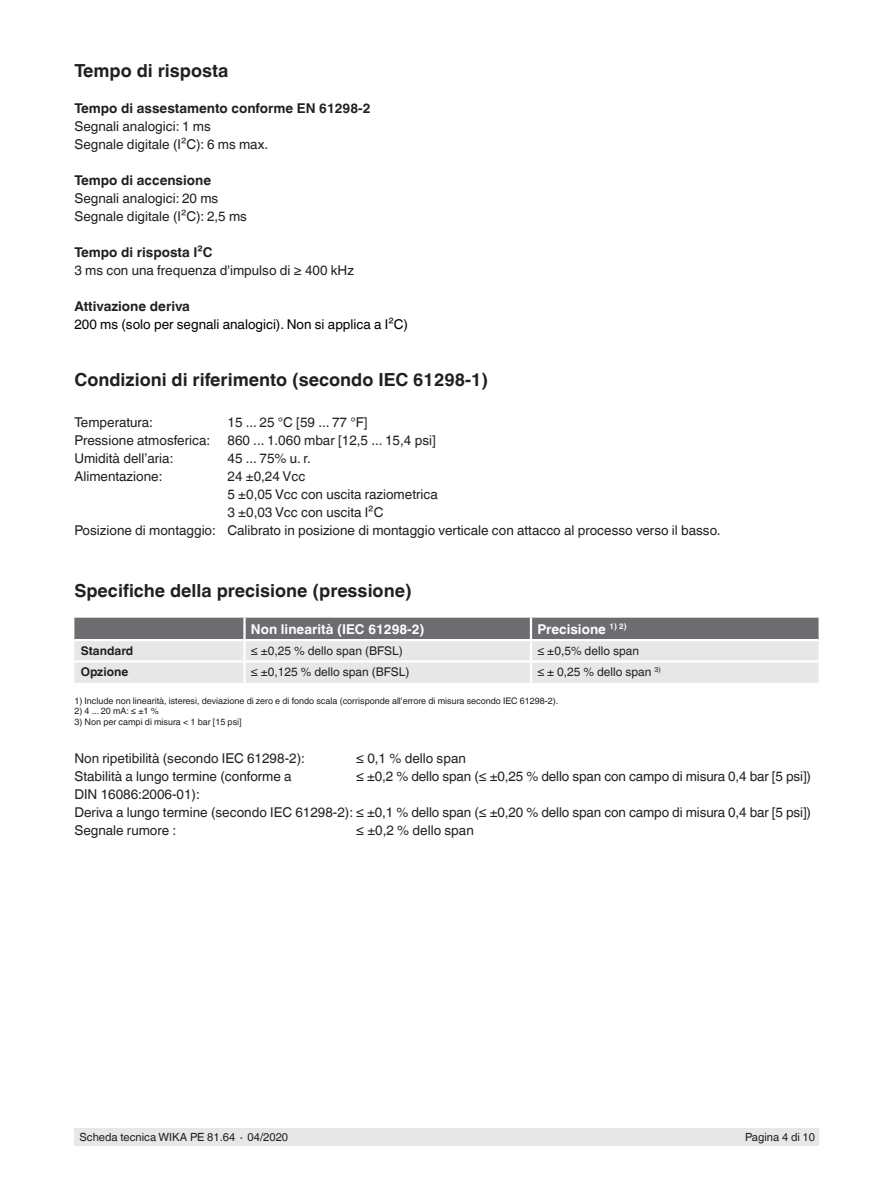
<style>
.page{position:relative;width:893px;height:1188px;background:#fff}
.page>*{position:absolute;margin:0;border:0;box-sizing:border-box;transform-origin:0 0}
.t1{font:700 18px "Helvetica World";color:#231f20}
.t2{font:13.5px/18px "Helvetica World";color:#231f20}
.t3{font:700 13.5px "Helvetica World";color:#231f20}
.t4{font:13.5px "Helvetica World";color:#000}
.t5{font:700 13.5px "Helvetica World";color:#fff}
.t6{font:12px "Helvetica World";color:#231f20}
.t7{font:700 12px "Helvetica World";color:#231f20}
.t8{font:11.25px "Helvetica World";color:#231f20}
.t9{font:9px "Helvetica World";color:#231f20}
</style>
<div class="page">
<div style="left:75px;top:1128px;width:744px;height:17px;background:#e6e7e9"></div>
<svg style="left:74px;top:618px;width:745px;height:65px;background:#bdbec1"></svg>
<hr style="left:74px;top:660px;width:170px;height:3px;background:#fff">
<hr style="left:244px;top:660px;width:287px;height:3px;background:#fff">
<hr style="left:243px;top:663px;width:3px;height:20px;background:#fff">
<hr style="left:531px;top:660px;width:288px;height:3px;background:#fff">
<hr style="left:530px;top:663px;width:2px;height:20px;background:#fff">
<h1 class="t1" style="left:74px;top:60px;width:155px">Tempo di risposta</h1>
<p class="t3" style="left:74px;top:100px;width:298px">Tempo di assestamento conforme EN 61298-2</p>
<p class="t2" style="left:74px;top:117px;width:195px">Segnali analogici: 1 ms<br>Segnale digitale (I²C): 6 ms max.</p>
<p class="t3" style="left:74px;top:172px;width:138px">Tempo di accensione</p>
<p class="t2" style="left:74px;top:189px;width:174px">Segnali analogici: 20 ms<br>Segnale digitale (I²C): 2,5 ms</p>
<p class="t3" style="left:74px;top:244px;width:140px">Tempo di risposta I²C</p>
<p class="t2" style="left:74px;top:261px;width:281px">3 ms con una frequenza d'impulso di ≥ 400 kHz</p>
<p class="t3" style="left:74px;top:298px;width:117px">Attivazione deriva</p>
<p class="t4" style="left:74px;top:316px;width:335px">200 ms (solo per segnali analogici). Non si applica a I²C)</p>
<h1 class="t1" style="left:74px;top:369px;width:415px">Condizioni di riferimento (secondo IEC 61298-1)</h1>
<p class="t2" style="left:74px;top:413px;width:80px">Temperatura:</p>
<p class="t2" style="left:227px;top:413px;width:142px">15 ... 25 °C [59 ... 77 °F]</p>
<p class="t2" style="left:74px;top:431px;width:137px">Pressione atmosferica:</p>
<p class="t2" style="left:227px;top:431px;width:210px">860 ... 1.060 mbar [12,5 ... 15,4 psi]</p>
<p class="t2" style="left:74px;top:449px;width:101px">Umidità dell’aria:</p>
<p class="t2" style="left:227px;top:449px;width:85px">45 ... 75% u. r.</p>
<p class="t2" style="left:74px;top:468px;width:90px">Alimentazione:</p>
<p class="t2" style="left:227px;top:468px;width:79px">24 ±0,24 Vcc</p>
<p class="t2" style="left:227px;top:486px;width:212px">5 ±0,05 Vcc con uscita raziometrica</p>
<p class="t2" style="left:227px;top:504px;width:157px">3 ±0,03 Vcc con uscita I²C</p>
<p class="t2" style="left:74px;top:522px;width:648px">Posizione di montaggio: Calibrato in posizione di montaggio verticale con attacco al processo verso il basso.</p>
<h1 class="t1" style="left:74px;top:580px;width:339px">Specifiche della precisione (pressione)</h1>
<p class="t5" style="left:251px;top:621px;width:175px">Non linearità (IEC 61298-2)</p>
<p class="t5" style="left:537px;top:621px;width:91px">Precisione <sup>1)</sup> <sup>2)</sup></p>
<p class="t7" style="left:81px;top:644px;width:54px">Standard</p>
<p class="t6" style="left:251px;top:644px;width:153px">≤ ±0,25 % dello span (BFSL)</p>
<p class="t6" style="left:537px;top:644px;width:103px">≤ ±0,5% dello span</p>
<p class="t7" style="left:81px;top:665px;width:49px">Opzione</p>
<p class="t6" style="left:251px;top:665px;width:160px">≤ ±0,125 % dello span (BFSL)</p>
<p class="t6" style="left:537px;top:665px;width:125px">≤ ± 0,25 % dello span <sup>3)</sup></p>
<p class="t9" style="left:74px;top:695px;width:486px">1) Include non linearità, isteresi, deviazione di zero e di fondo scala (corrisponde all'errore di misura secondo IEC 61298-2).</p>
<p class="t9" style="left:74px;top:706px;width:86px">2) 4 ... 20 mA: ≤ ±1 %</p>
<p class="t9" style="left:74px;top:716px;width:169px">3) Non per campi di misura &lt; 1 bar [15 psi]</p>
<p class="t2" style="left:74px;top:749px;width:232px">Non ripetibilità (secondo IEC 61298-2):</p>
<p class="t2" style="left:356px;top:749px;width:111px">≤ 0,1 % dello span</p>
<p class="t2" style="left:74px;top:767px;width:219px">Stabilità a lungo termine (conforme a<br>DIN 16086:2006-01):</p>
<p class="t2" style="left:356px;top:767px;width:456px">≤ ±0,2 % dello span (≤ ±0,25 % dello span con campo di misura 0,4 bar [5 psi])</p>
<p class="t2" style="left:74px;top:803px;width:738px">Deriva a lungo termine (secondo IEC 61298-2): ≤ ±0,1 % dello span (≤ ±0,20 % dello span con campo di misura 0,4 bar [5 psi])<br>Segnale rumore :</p>
<p class="t2" style="left:356px;top:822px;width:119px">≤ ±0,2 % dello span</p>
<p class="t8" style="left:80px;top:1131px;width:210px">Scheda tecnica WIKA PE 81.64 ∙ 04/2020</p>
<p class="t8" style="left:745px;top:1131px;width:72px">Pagina 4 di 10</p>
</div>
